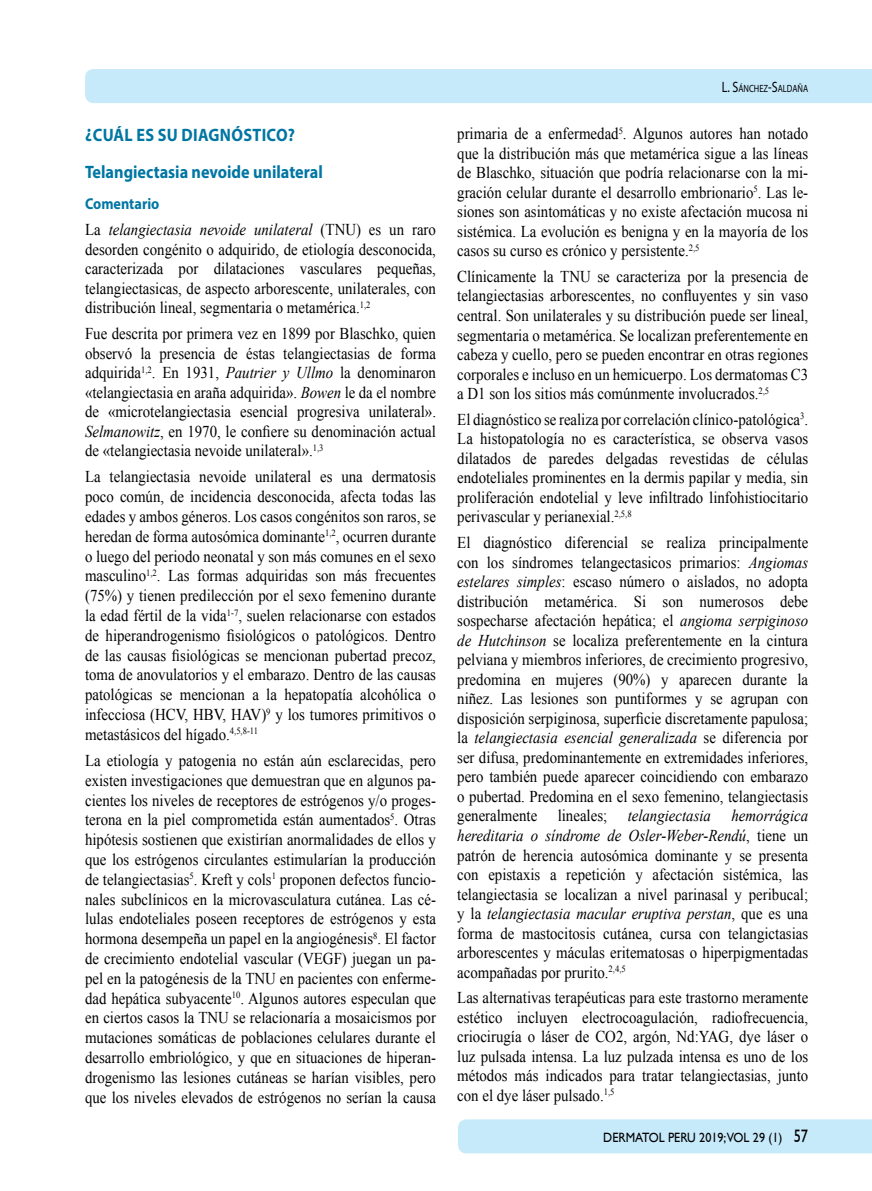
<style>
.page{position:relative;width:872px;height:1191px;background:#fff}
.page>*{position:absolute;margin:0;border:0;box-sizing:border-box;transform-origin:0 0}
.t1{font:700 18px/36.5px "Myriad Pro";color:#0076a3;scale:.9 1}
.t2{font:16.5px/19.5px "Times New Roman";color:#000;text-align:justify;scale:.9 1}
.t3{font:700 15.75px "Myriad Pro";color:#0076a3;scale:.9 1}
.t4{font:13.5px "Gill Sans";color:#000;scale:.9 1}
.t5{font:10.5px "Myriad Pro";color:#000;scale:.8 1}
.s1{font-style:italic}
.s2{font-size:15px}
.s3{font-size:18px}
</style>
<div class="page">
<div style="left:85px;top:69px;width:787px;height:34px;background:#c7eafb"></div>
<div style="left:458px;top:1119px;width:414px;height:34px;background:#c7eafb"></div>
<p class="t1" style="left:85px;top:116px;width:266px">¿CUÁL ES SU DIAGNÓSTICO?<br>Telangiectasia nevoide unilateral</p>
<p class="t3" style="left:85px;top:194px;width:84px">Comentario</p>
<p class="t2" style="left:85px;top:220px;width:391px">La <span class="s1">telangiectasia nevoide unilateral</span> (TNU) es un raro desorden congénito o adquirido, de etiología desconocida, caracterizada por dilataciones vasculares pequeñas, telangiectasicas, de aspecto arborescente, unilaterales, con distribución lineal, segmentaria o metamérica.<sup>1,2</sup></p>
<p class="t2" style="left:85px;top:323px;width:391px">Fue descrita por primera vez en 1899 por Blaschko, quien observó la presencia de éstas telangiectasias de forma adquirida<sup>1,2</sup>. En 1931, <span class="s1">Pautrier y Ullmo</span> la denominaron «telangiectasia en araña adquirida». <span class="s1">Bowen</span> le da el nombre de «microtelangiectasia esencial progresiva unilateral».<br><span class="s1">Selmanowitz</span>, en 1970, le confiere su denominación actual de «telangiectasia nevoide unilateral».<sup>1,3</sup></p>
<p class="t2" style="left:85px;top:466px;width:391px">La telangiectasia nevoide unilateral es una dermatosis poco común, de incidencia desconocida, afecta todas las edades y ambos géneros. Los casos congénitos son raros, se heredan de forma autosómica dominante<sup>1,2</sup>, ocurren durante o luego del periodo neonatal y son más comunes en el sexo masculino<sup>1,2</sup>. Las formas adquiridas son más frecuentes (75%) y tienen predilección por el sexo femenino durante la edad fértil de la vida<sup>1-7</sup>, suelen relacionarse con estados de hiperandrogenismo fisiológicos o patológicos. Dentro de las causas fisiológicas se mencionan pubertad precoz, toma de anovulatorios y el embarazo. Dentro de las causas patológicas se mencionan a la hepatopatía alcohólica o infecciosa (HCV, HBV, HAV)<sup>9</sup> y los tumores primitivos o metastásicos del hígado.<sup>4,5,8-11</sup></p>
<p class="t2" style="left:85px;top:750px;width:391px">La etiología y patogenia no están aún esclarecidas, pero existen investigaciones que demuestran que en algunos pa&shy;cientes los niveles de receptores de estrógenos y/o proges&shy;terona en la piel comprometida están aumentados<sup>5</sup>. Otras hipótesis sostienen que existirían anormalidades de ellos y que los estrógenos circulantes estimularían la producción de telangiectasias<sup>5</sup>. Kreft y cols<sup>1</sup> proponen defectos funcio&shy;nales subclínicos en la microvasculatura cutánea. Las cé&shy;lulas endoteliales poseen receptores de estrógenos y esta hormona desempeña un papel en la angiogénesis<sup>8</sup>. El factor de crecimiento endotelial vascular (VEGF) juegan un pa&shy;pel en la patogénesis de la TNU en pacientes con enferme&shy;dad hepática subyacente<sup>10</sup>. Algunos autores especulan que en ciertos casos la TNU se relacionaría a mosaicismos por mutaciones somáticas de poblaciones celulares durante el desarrollo embriológico, y que en situaciones de hiperan&shy;drogenismo las lesiones cutáneas se harían visibles, pero que los niveles elevados de estrógenos no serían la causa</p>
<p class="t5" style="left:721px;top:82px;width:109px"><span class="s2">L. S</span>ÁNCHEZ<span class="s2">-S</span>ALDAÑA</p>
<p class="t2" style="left:457px;top:123px;width:391px">primaria de a enfermedad<sup>5</sup>. Algunos autores han notado que la distribución más que metamérica sigue a las líneas de Blaschko, situación que podría relacionarse con la mi&shy;gración celular durante el desarrollo embrionario<sup>5</sup>. Las le&shy;siones son asintomáticas y no existe afectación mucosa ni sistémica. La evolución es benigna y en la mayoría de los casos su curso es crónico y persistente.<sup>2,5</sup></p>
<p class="t2" style="left:457px;top:266px;width:391px">Clínicamente la TNU se caracteriza por la presencia de telangiectasias arborescentes, no confluyentes y sin vaso central. Son unilaterales y su distribución puede ser lineal, segmentaria o metamérica. Se localizan preferentemente en cabeza y cuello, pero se pueden encontrar en otras regiones corporales e incluso en un hemicuerpo. Los dermatomas C3 a D1 son los sitios más comúnmente involucrados.<sup>2,5</sup></p>
<p class="t2" style="left:457px;top:409px;width:391px">El diagnóstico se realiza por correlación clínico-patológica<sup>3</sup>.<br>La histopatología no es característica, se observa vasos dilatados de paredes delgadas revestidas de células endoteliales prominentes en la dermis papilar y media, sin proliferación endotelial y leve infiltrado linfohistiocitario perivascular y perianexial.<sup>2,5,8</sup></p>
<p class="t2" style="left:457px;top:533px;width:391px">El diagnóstico diferencial se realiza principalmente con los síndromes telangectasicos primarios: <span class="s1">Angiomas estelares simples</span>: escaso número o aislados, no adopta distribución metamérica. Si son numerosos debe sospecharse afectación hepática; el <span class="s1">angioma serpiginoso de Hutchinson</span> se localiza preferentemente en la cintura pelviana y miembros inferiores, de crecimiento progresivo, predomina en mujeres (90%) y aparecen durante la niñez. Las lesiones son puntiformes y se agrupan con disposición serpiginosa, superficie discretamente papulosa; la <span class="s1">telangiectasia esencial generalizada</span> se diferencia por ser difusa, predominantemente en extremidades inferiores, pero también puede aparecer coincidiendo con embarazo o pubertad. Predomina en el sexo femenino, telangiectasis generalmente lineales; <span class="s1">telangiectasia hemorrágica hereditaria o síndrome de Osler-Weber-Rendú</span>, tiene un patrón de herencia autosómica dominante y se presenta con epistaxis a repetición y afectación sistémica, las telangiectasia se localizan a nivel parinasal y peribucal; y la <span class="s1">telangiectasia macular eruptiva perstan</span>, que es una forma de mastocitosis cutánea, cursa con telangictasias arborescentes y máculas eritematosas o hiperpigmentadas acompañadas por prurito.<sup>2,4,5</sup></p>
<p class="t2" style="left:457px;top:987px;width:391px">Las alternativas terapéuticas para este trastorno meramente estético incluyen electrocoagulación, radiofrecuencia, criocirugía o láser de CO2, argón, Nd:YAG, dye láser o luz pulsada intensa. La luz pulzada intensa es uno de los métodos más indicados para tratar telangiectasias, junto con el dye láser pulsado.<sup>1,5</sup></p>
<p class="t4" style="left:603px;top:1129px;width:229px">DERMATOL PERU 2019;VOL 29 (1) <span class="s3">57</span></p>
</div>
